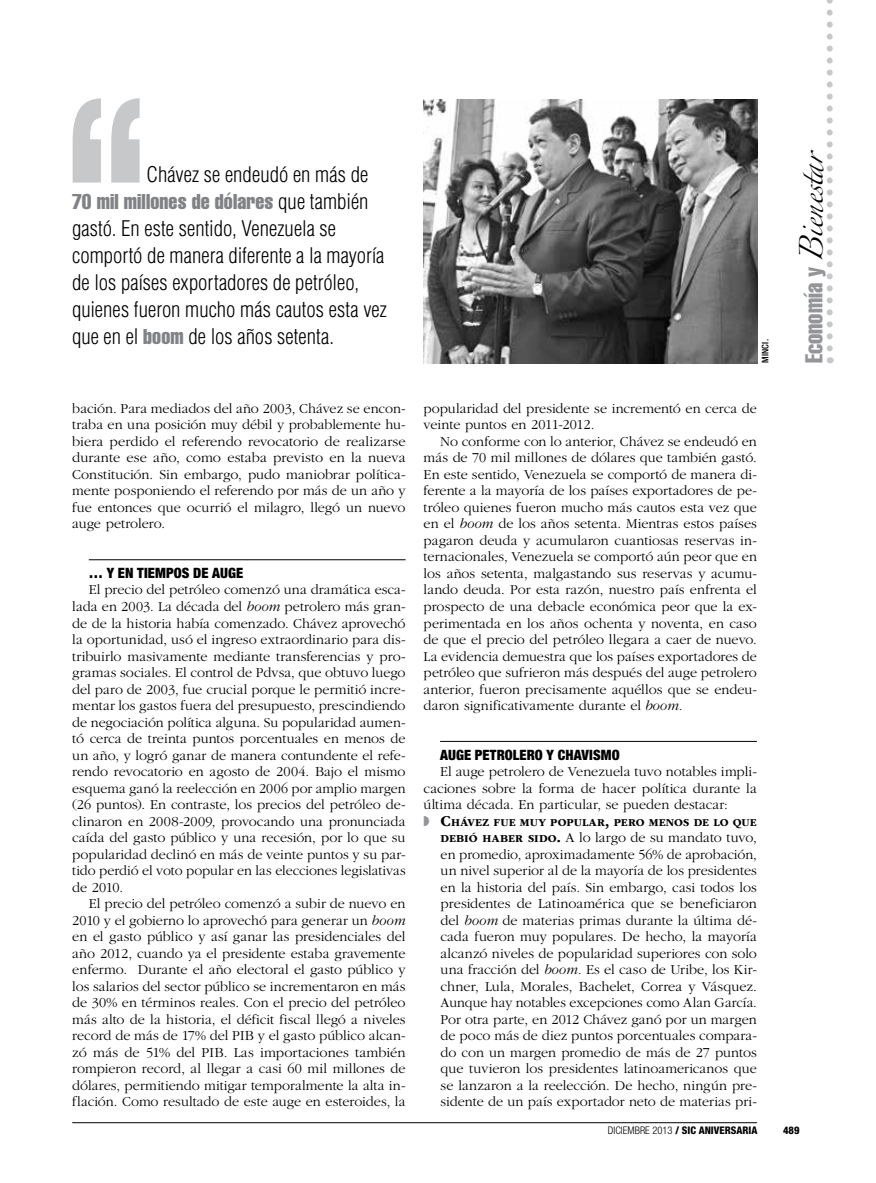
<style>
.page{position:relative;width:876px;height:1183px;background:#fff}
.page>*{position:absolute;margin:0;border:0;box-sizing:border-box;transform-origin:0 0}
.t1{font:900 condensed 225px "Helvetica Neue LT Std";color:#c7c8ca;scale:.75 1}
.t2{font:24px "Helvetica LT Std Comp";color:#939598}
.t3{font:300 condensed 21px/27px "Helvetica LT Std";letter-spacing:.005em;color:#000}
.t4{font:21px "Helvetica LT Std Comp";letter-spacing:.005em;color:#808285}
.t5{font:300 14.25px/16.5px "ITC Garamond Std";color:#000;text-align:justify}
.t6{font:900 condensed 14.25px "Helvetica Neue LT Std";letter-spacing:.005em;color:#000}
.t7{font:700 10.95px "ITC Garamond Std";letter-spacing:.01em;color:#000}
.t8{font:800 condensed 10.5px "Helvetica Neue LT Std";color:#000}
.t9{font:500 condensed 9px "Helvetica Neue LT Std";color:#000}
.s1{font-family:"Helvetica LT Std";font-weight:300;font-stretch:condensed;color:#000}
.s2{font-family:"Helvetica LT Std Comp";font-weight:400;font-stretch:normal;color:#808285}
.s3{font-style:italic}
.s4{font-size:15.75px}
.s5{font-weight:700;font-size:10.95px}
.s6{font-weight:700;font-size:15.75px}
.s7{font-family:"Zapfino";font-size:21px;color:#000}
.s8{font-family:"Helvetica Neue";font-weight:300}
</style>
<div class="page">
<svg style="left:827px;top:0;width:6px;height:348px"></svg>
<hr style="left:89px;top:559px;width:317px;height:1px;background:#000">
<hr style="left:440px;top:741px;width:317px;height:1px;background:#000">
<img style="left:424px;top:99px;width:334px;height:264px">
<hr style="left:72px;top:1122px;width:685px;height:1px;background:#000">
<h1 class="t1" style="left:66px;top:40px;width:110px">“</h1>
<h3 class="t3" style="left:147px;top:160px;width:223px">Chávez se endeudó en más de</h3>
<h3 class="t4" style="left:72px;top:188px;width:298px">70 mil millones de dólares <span class="s1">que también</span></h3>
<h3 class="t3" style="left:72px;top:214px;width:316px">gastó. En este sentido, Venezuela se comportó de manera diferente a la mayoría de los países exportadores de petróleo, quienes fueron mucho más cautos esta vez que en el <span class="s2">boom</span> de los años setenta.</h3>
<p class="t5" style="left:72px;top:400px;width:335px">bación. Para mediados del año 2003, Chávez se encon&shy;traba en una posición muy débil y probablemente hu&shy;biera perdido el referendo revocatorio de realizarse durante ese año, como estaba previsto en la nueva Constitución. Sin embargo, pudo maniobrar política&shy;mente posponiendo el referendo por más de un año y fue entonces que ocurrió el milagro, llegó un nuevo auge petrolero.</p>
<p class="t6" style="left:89px;top:564px;width:148px">… Y EN TIEMPOS DE AUGE</p>
<p class="t5" style="left:72px;top:581px;width:335px;text-indent:17px">El precio del petróleo comenzó una dramática esca&shy;lada en 2003. La década del <span class="s3">boom</span> petrolero más gran&shy;de de la historia había comenzado. Chávez aprovechó la oportunidad, usó el ingreso extraordinario para dis&shy;tribuirlo masivamente mediante transferencias y pro&shy;gramas sociales. El control de Pdvsa, que obtuvo luego del paro de 2003, fue crucial porque le permitió incre&shy;mentar los gastos fuera del presupuesto, prescindiendo de negociación política alguna. Su popularidad aumen&shy;tó cerca de treinta puntos porcentuales en menos de un año, y logró ganar de manera contundente el refe&shy;rendo revocatorio en agosto de 2004. Bajo el mismo esquema ganó la reelección en 2006 por amplio margen (26 puntos). En contraste, los precios del petróleo de&shy;clinaron en 2008-2009, provocando una pronunciada caída del gasto público y una recesión, por lo que su popularidad declinó en más de veinte puntos y su par&shy;tido perdió el voto popular en las elecciones legislativas de 2010.</p>
<p class="t5" style="left:72px;top:895px;width:335px;text-indent:17px">El precio del petróleo comenzó a subir de nuevo en 2010 y el gobierno lo aprovechó para generar un <span class="s3">boom </span>en el gasto público y así ganar las presidenciales del año 2012, cuando ya el presidente estaba gravemente enfermo. Durante el año electoral el gasto público y los salarios del sector público se incrementaron en más de 30% en términos reales. Con el precio del petróleo más alto de la historia, el déficit fiscal llegó a niveles record de más de 17% del PIB y el gasto público alcan&shy;zó más de 51% del PIB. Las importaciones también rompieron record, al llegar a casi 60 mil millones de dólares, permitiendo mitigar temporalmente la alta in&shy;flación. Como resultado de este auge en esteroides, la</p>
<p class="t9" style="left:760px;top:363px;width:25px;rotate:-90deg">MINCI.</p>
<p class="t5" style="left:424px;top:400px;width:335px">popularidad del presidente se incrementó en cerca de veinte puntos en 2011-2012.</p>
<p class="t5" style="left:424px;top:433px;width:335px;text-indent:17px">No conforme con lo anterior, Chávez se endeudó en más de 70 mil millones de dólares que también gastó.<br>En este sentido, Venezuela se comportó de manera di&shy;ferente a la mayoría de los países exportadores de pe&shy;tróleo quienes fueron mucho más cautos esta vez que en el <span class="s3">boom</span> de los años setenta. Mientras estos países pagaron deuda y acumularon cuantiosas reservas in&shy;ternacionales, Venezuela se comportó aún peor que en los años setenta, malgastando sus reservas y acumu&shy;lando deuda. Por esta razón, nuestro país enfrenta el prospecto de una debacle económica peor que la ex&shy;perimentada en los años ochenta y noventa, en caso de que el precio del petróleo llegara a caer de nuevo.<br>La evidencia demuestra que los países exportadores de petróleo que sufrieron más después del auge petrolero anterior, fueron precisamente aquéllos que se endeu&shy;daron significativamente durante el <span class="s3">boom.</span></p>
<p class="t6" style="left:440px;top:745px;width:181px">AUGE PETROLERO Y CHAVISMO</p>
<p class="t5" style="left:424px;top:763px;width:335px;text-indent:17px">El auge petrolero de Venezuela tuvo notables impli&shy;caciones sobre la forma de hacer política durante la última década. En particular, se pueden destacar:</p>
<p class="t7" style="left:441px;top:815px;width:318px"><span class="s4">C</span>HÁVEZ FUE MUY POPULAR<span class="s4">,</span> PERO MENOS DE LO QUE</p>
<p class="t5" style="left:441px;top:829px;width:318px"><span class="s5">DEBIÓ HABER SIDO</span><span class="s6">.</span> A lo largo de su mandato tuvo, en promedio, aproximadamente 56% de aprobación, un nivel superior al de la mayoría de los presidentes en la historia del país. Sin embargo, casi todos los presidentes de Latinoamérica que se beneficiaron del <span class="s3">boom</span> de materias primas durante la última dé&shy;cada fueron muy populares. De hecho, la mayoría alcanzó niveles de popularidad superiores con solo una fracción del <span class="s3">boom.</span> Es el caso de Uribe, los Kir&shy;chner, Lula, Morales, Bachelet, Correa y Vásquez.<br>Aunque hay notables excepciones como Alan García.<br>Por otra parte, en 2012 Chávez ganó por un margen de poco más de diez puntos porcentuales compara&shy;do con un margen promedio de más de 27 puntos que tuvieron los presidentes latinoamericanos que se lanzaron a la reelección. De hecho, ningún pre&shy;sidente de un país exportador neto de materias pri-</p>
<h2 class="t2" style="left:799px;top:363px;width:215px;rotate:-90deg">Economía y <span class="s7">Bienestar</span></h2>
<p class="t8" style="left:608px;top:1123px;width:151px"><span class="s8">DICIEMbre 2013</span> / SIC ANIVERSARIA</p>
<p class="t8" style="left:783px;top:1123px;width:18px">489</p>
</div>
